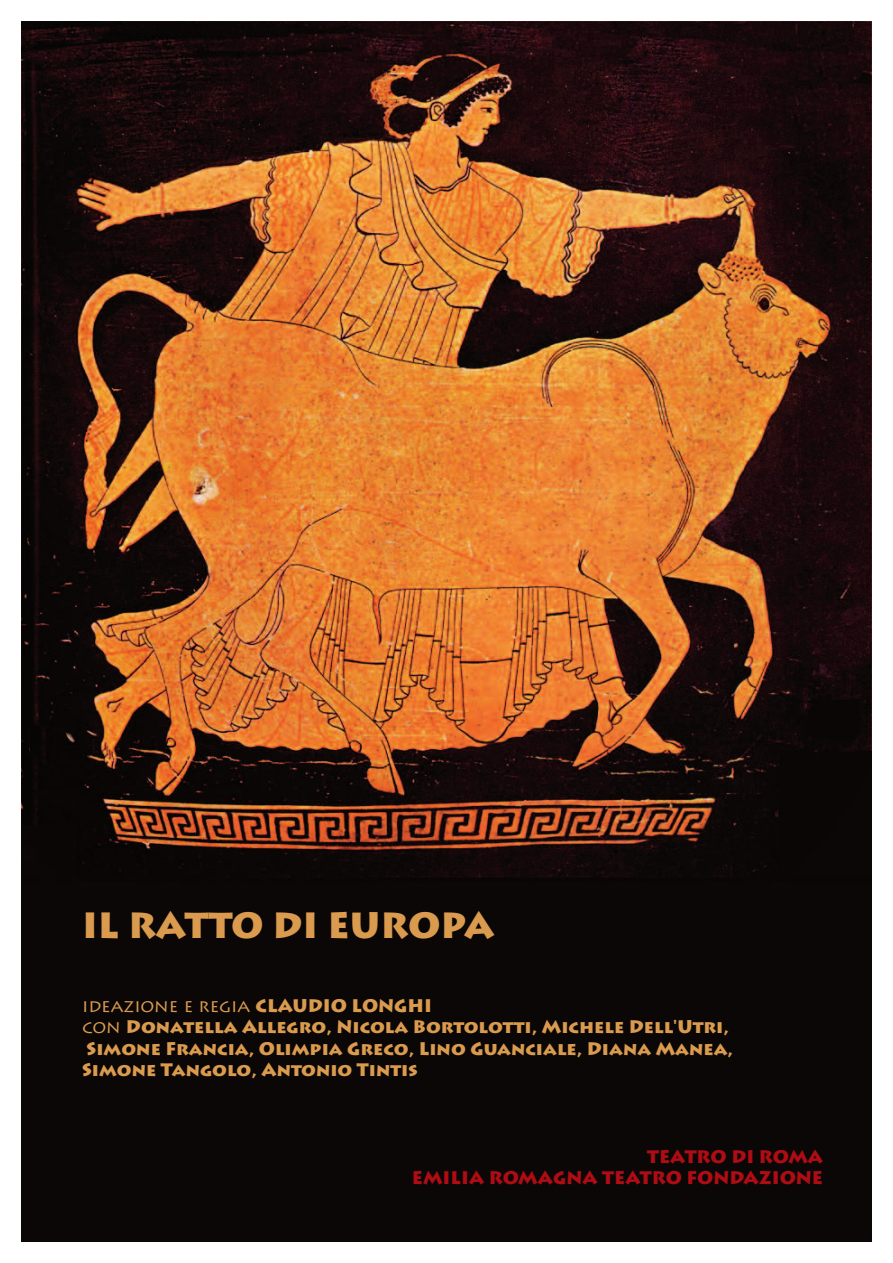
<style>
.page{position:relative;width:893px;height:1263px;background:#fff}
.page>*{position:absolute;margin:0;border:0;box-sizing:border-box;transform-origin:0 0}
.t1{font:900 36px "Lithos Pro";color:#da9b4f}
.t2{font:900 18px/21.6px "Lithos Pro";color:#da9b4f}
.t3{font:900 18px/21.6px "Lithos Pro";color:#af0c14;text-align:right}
.s1{font-weight:400}
</style>
<div class="page">
<img style="left:21px;top:21px;width:851px;height:1221px">
<h1 class="t1" style="left:82px;top:905px;width:414px">IL RATTO DI EUROPA</h1>
<p class="t2" style="left:82px;top:994px;width:653px"><span class="s1">IDEAZIONE E REGIA</span> CLAUDIO LONGHI<br><span class="s1">CON</span> Donatella Allegro, Nicola Bortolotti, Michele Dell'Utri, Simone Francia, Olimpia Greco, Lino Guanciale, Diana Manea, Simone Tangolo, Antonio Tintis</p>
<p class="t3" style="left:412px;top:1146px;width:413px">TEATRO DI ROMA<br>EMILIA ROMAGNA TEATRO FONDAZIONE</p>
</div>
